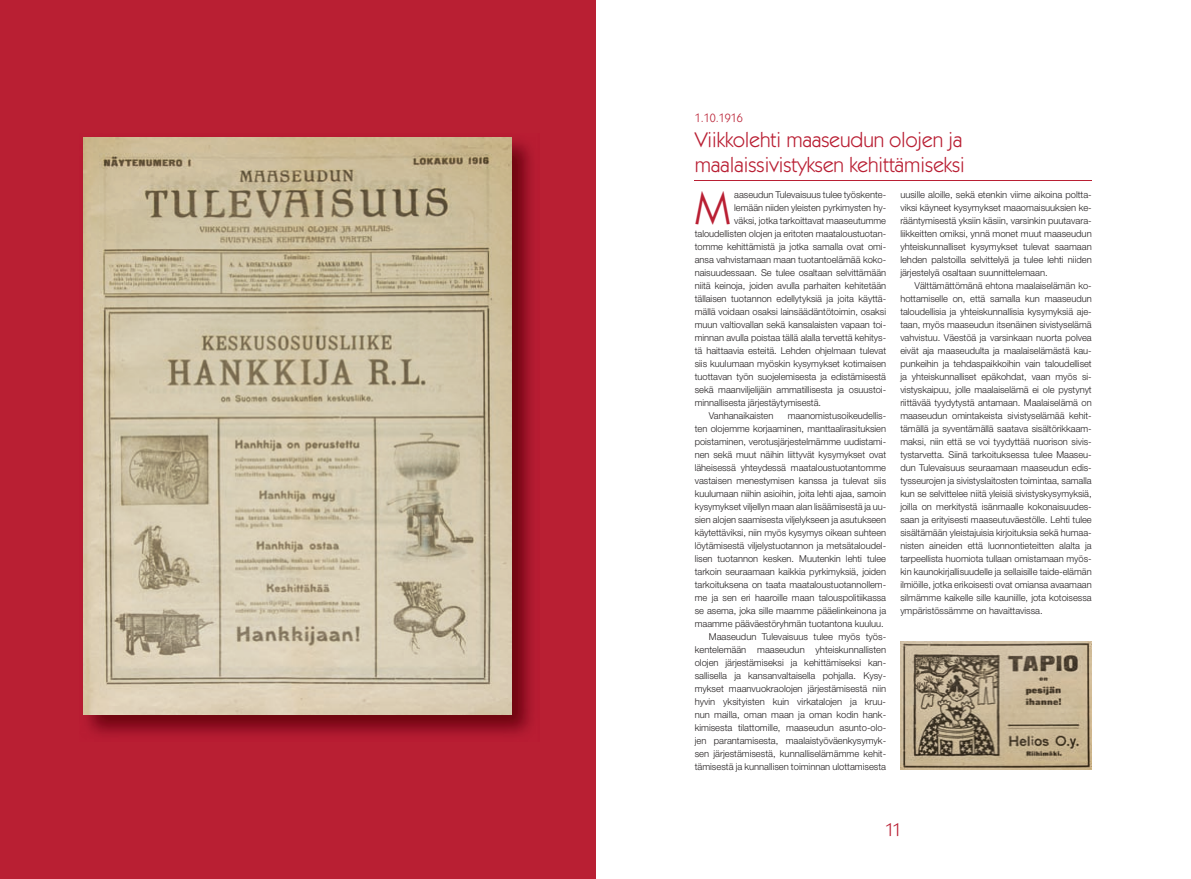
<style>
.page{position:relative;width:1191px;height:879px;background:#fff}
.page>*{position:absolute;margin:0;border:0;box-sizing:border-box;transform-origin:0 0}
.t1{font:47px "Itc Kabel";color:#b91f33}
.t2{font:21px/25px "Itc Kabel";color:#b91f33}
.t3{font:18px "Itc Kabel";color:#b91f33}
.t4{font:12px "Itc Kabel";color:#b91f33}
.t5{font:300 9.5px/13px "Helvetica Neue";color:#231f20;text-align:justify}
</style>
<div class="page">
<div style="left:0;top:0;width:595px;height:879px;background:#b91f33"></div>
<img style="left:83px;top:137px;width:449px;height:598px">
<img style="left:84px;top:138px;width:428px;height:577px">
<img style="left:900px;top:641px;width:191px;height:129px">
<hr style="left:694px;top:180px;width:397px;height:1px;background:#b91f33">
<p class="t4" style="left:694px;top:111px;width:49px">1.10.1916</p>
<h2 class="t2" style="left:694px;top:127px;width:272px">Viikkolehti maaseudun olojen ja maalaissivistyksen kehittämiseksi</h2>
<h1 class="t1" style="left:694px;top:180px;width:37px">M</h1>
<p class="t5" style="left:734px;top:188px;width:153px">aaseudun Tulevaisuus tulee työskente-</p>
<p class="t5" style="left:900px;top:188px;width:193px">uusille aloille, sekä etenkin viime aikoina poltta&shy;viksi käyneet kysymykset maaomaisuuksien ke&shy;rääntymisestä yksiin käsiin, varsinkin puutavara&shy;liikkeitten omiksi, ynnä monet muut maaseudun yhteiskunnalliset kysymykset tulevat saamaan lehden palstoilla selvittelyä ja tulee lehti niiden järjestelyä osaltaan suunnittelemaan.</p>
<p class="t5" style="left:900px;top:279px;width:193px;text-indent:14px">Välttämättömänä ehtona maalaiselämän ko&shy;hottamiselle on, että samalla kun maaseudun taloudellisia ja yhteiskunnallisia kysymyksiä aje&shy;taan, myös maaseudun itsenäinen sivistyselämä vahvistuu. Väestöä ja varsinkaan nuorta polvea eivät aja maaseudulta ja maalaiselämästä kau&shy;punkeihin ja tehdaspaikkoihin vain taloudelliset ja yhteiskunnalliset epäkohdat, vaan myös si&shy;vistyskaipuu, jolle maalaiselämä ei ole pystynyt riittävää tyydytystä antamaan. Maalaiselämä on maaseudun omintakeista sivistyselämää kehit&shy;tämällä ja syventämällä saatava sisältörikkaam&shy;maksi, niin että se voi tyydyttää nuorison sivis&shy;tystarvetta. Siinä tarkoituksessa tulee Maaseu&shy;dun Tulevaisuus seuraamaan maaseudun edis&shy;tysseurojen ja sivistyslaitosten toimintaa, samalla kun se selvittelee niitä yleisiä sivistyskysymyksiä, joilla on merkitystä isänmaalle kokonaisuudes&shy;saan ja erityisesti maaseutuväestölle. Lehti tulee sisältämään yleistajuisia kirjoituksia sekä humaa&shy;nisten aineiden että luonnontieteitten alalta ja tarpeellista huomiota tullaan omistamaan myös&shy;kin kaunokirjallisuudelle ja sellaisille taide-elämän ilmiöille, jotka erikoisesti ovat omiansa avaamaan silmämme kaikelle sille kauniille, jota kotoisessa ympäristössämme on havaittavissa.</p>
<p class="t5" style="left:734px;top:201px;width:153px">lemään niiden yleisten pyrkimysten hy-</p>
<p class="t5" style="left:734px;top:214px;width:153px">väksi, jotka tarkoittavat maaseutumme</p>
<p class="t5" style="left:694px;top:227px;width:193px">taloudellisten olojen ja eritoten maataloustuotan-</p>
<p class="t5" style="left:694px;top:240px;width:193px">tomme kehittämistä ja jotka samalla ovat omi-</p>
<p class="t5" style="left:694px;top:253px;width:193px">ansa vahvistamaan maan tuotantoelämää koko-</p>
<p class="t5" style="left:694px;top:266px;width:193px">naisuudessaan. Se tulee osaltaan selvittämään</p>
<p class="t5" style="left:694px;top:279px;width:193px">niitä keinoja, joiden avulla parhaiten kehitetään</p>
<p class="t5" style="left:694px;top:292px;width:193px">tällaisen tuotannon edellytyksiä ja joita käyttä-</p>
<p class="t5" style="left:694px;top:305px;width:193px">mällä voidaan osaksi lainsäädäntötoimin, osaksi</p>
<p class="t5" style="left:694px;top:318px;width:193px">muun valtiovallan sekä kansalaisten vapaan toi-</p>
<p class="t5" style="left:694px;top:331px;width:193px">minnan avulla poistaa tällä alalla tervettä kehitys-</p>
<p class="t5" style="left:694px;top:344px;width:193px">tä haittaavia esteitä. Lehden ohjelmaan tulevat</p>
<p class="t5" style="left:694px;top:357px;width:193px">siis kuulumaan myöskin kysymykset kotimaisen</p>
<p class="t5" style="left:694px;top:370px;width:193px">tuottavan työn suojelemisesta ja edistämisestä</p>
<p class="t5" style="left:694px;top:383px;width:193px">sekä maanviljelijäin ammatillisesta ja osuustoi-</p>
<p class="t5" style="left:694px;top:396px;width:128px">minnallisesta järjestäytymisestä.</p>
<p class="t5" style="left:709px;top:409px;width:66px">Vanhanaikaisten</p>
<p class="t5" style="left:694px;top:409px;width:193px;text-align:right">maanomistusoikeudellis-<br>ten olojemme korjaaminen, manttaalirasituksien poistaminen, verotusjärjestelmämme uudistami&shy;nen sekä muut näihin liittyvät kysymykset ovat läheisessä yhteydessä maataloustuotantomme vastaisen menestymisen kanssa ja tulevat siis kuulumaan niihin asioihin, joita lehti ajaa, samoin kysymykset viljellyn maan alan lisäämisestä ja uu&shy;sien alojen saamisesta viljelykseen ja asutukseen käytettäviksi, niin myös kysymys oikean suhteen löytämisestä viljelystuotannon ja metsätaloudel&shy;lisen tuotannon kesken. Muutenkin lehti tulee tarkoin seuraamaan kaikkia pyrkimyksiä, joiden tarkoituksena on taata maataloustuotannollem&shy;me ja sen eri haaroille maan talouspolitiikassa se asema, joka sille maamme pääelinkeinona ja maamme pääväestöryhmän tuotantona kuuluu.<br>Maaseudun Tulevaisuus tulee myös työs&shy;kentelemään maaseudun yhteiskunnallisten olojen järjestämiseksi ja kehittämiseksi kan&shy;sallisella ja kansanvaltaisella pohjalla. Kysy&shy;mykset maanvuokraolojen järjestämisestä niin hyvin yksityisten kuin virkatalojen ja kruu&shy;nun mailla, oman maan ja oman kodin hank&shy;kimisesta tilattomille, maaseudun asunto-olo - jen parantamisesta, maalaistyöväenkysymyk&shy;sen järjestämisestä, kun nalliselä mäm me kehit&shy;tämisestä ja kunnallisen toiminnan ulottamisesta</p>
<h3 class="t3" style="left:885px;top:819px;width:18px">11</h3>
</div>
